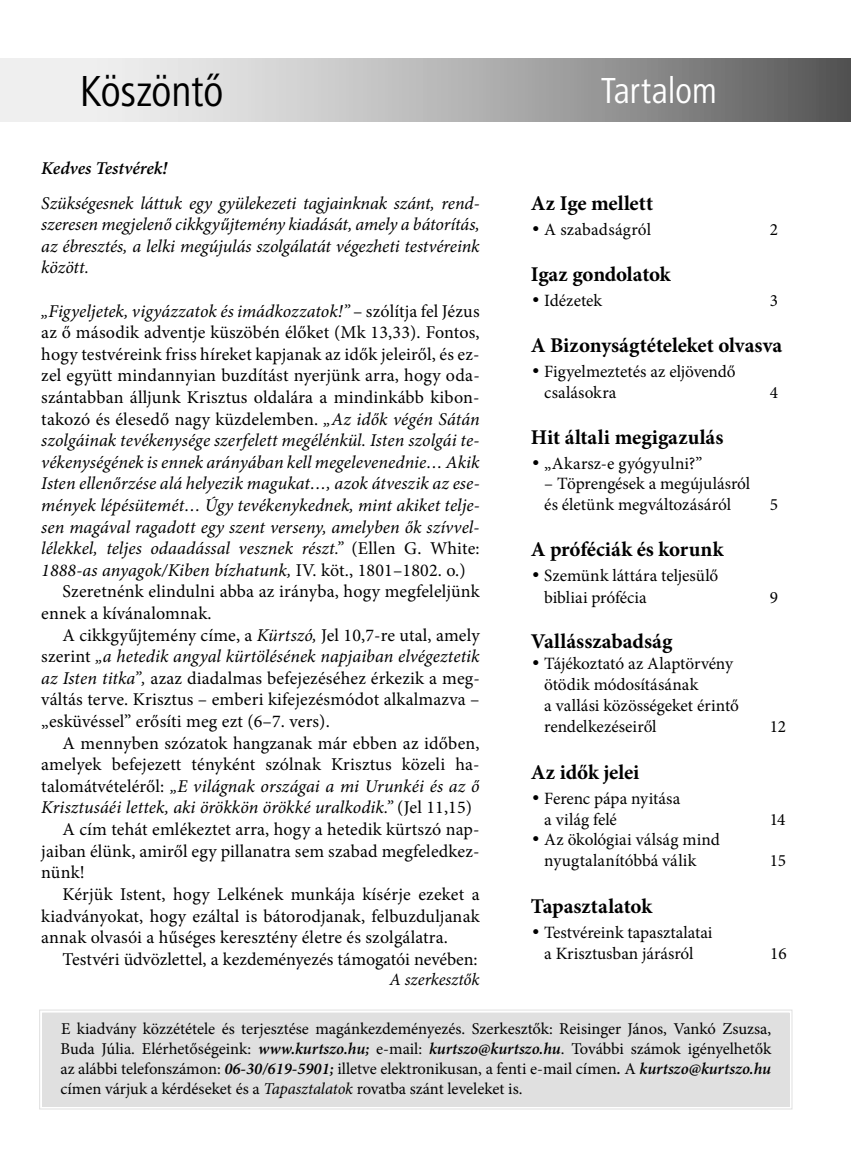
<style>
.page{position:relative;width:851px;height:1149px;background:#fff}
.page>*{position:absolute;margin:0;border:0;box-sizing:border-box;transform-origin:0 0}
.t1{font:condensed 45px "Frutiger Next LT";letter-spacing:-.015em;color:#000}
.t2{font:condensed 37.5px "Frutiger Next LT";letter-spacing:-.01em;color:#fff}
.t3{font:700 21px "Minion Pro";color:#000}
.t4{font:18px "Minion Pro";letter-spacing:.01em;color:#000}
.t5{font:italic 18px/21.6px "Minion Pro";color:#000;text-align:justify}
.t6{font:italic 600 18px "Minion Pro";letter-spacing:-.005em;color:#000}
.t7{font:17.25px/20.7px "Minion Pro";color:#000}
.t8{font:italic 17.25px "Minion Pro";letter-spacing:-.01em;color:#000}
.t9{font:16.5px/19.8px "Minion Pro";color:#000;text-align:justify}
.s1{font-style:normal}
.s2{font-style:italic}
.s3{font-family:"Amerigo BT"}
.s4{font-family:"Amerigo Md BT";font-weight:600}
.s5{font-weight:600;font-style:italic}
</style>
<div class="page">
<svg style="left:0;top:58px;width:850px;height:64px;background:#b3b3b3"></svg>
<svg style="left:39px;top:1009px;width:753px;height:101px;background:#e1e1e1"></svg>
<div style="left:42px;top:1012px;width:747px;height:94px;border:3px solid #e0e0e0"></div>
<h1 class="t1" style="left:79px;top:65px;width:146px">Köszöntő</h1>
<p class="t6" style="left:41px;top:156px;width:127px">Kedves Testvérek!</p>
<p class="t5" style="left:41px;top:192px;width:440px">Szükségesnek láttuk egy gyülekezeti tagjainknak szánt, rend&shy;szeresen megjelenő cikkgyűjtemény kiadását, amely a bátorítás, az ébresztés, a lelki megújulás szolgálatát végezheti testvéreink között.</p>
<p class="t5" style="left:41px;top:300px;width:439px">„Figyeljetek, vigyázzatok és imádkozzatok!” <span class="s1">– szólítja fel Jézus</span></p>
<p class="t4" style="left:41px;top:320px;width:440px">az ő második adventje küszöbén élőket (Mk 13,33). Fontos,</p>
<p class="t4" style="left:41px;top:342px;width:439px">hogy testvéreink friss híreket kapjanak az idők jeleiről, és ez-</p>
<p class="t4" style="left:41px;top:364px;width:440px">zel együtt mindannyian buzdítást nyerjünk arra, hogy oda-</p>
<p class="t4" style="left:41px;top:385px;width:440px">szántabban álljunk Krisztus oldalára a mindinkább kibon-</p>
<p class="t4" style="left:41px;top:407px;width:439px">takozó és élesedő nagy küzdelemben. <span class="s2">„Az idők végén Sátán</span></p>
<p class="t5" style="left:41px;top:430px;width:439px">szolgáinak tevékenysége szerfelett megélénkül. Isten szolgái te-</p>
<p class="t5" style="left:41px;top:451px;width:439px">vékenységének is ennek arányában kell megelevenednie… Akik</p>
<p class="t5" style="left:41px;top:473px;width:439px">Isten ellenőrzése alá helyezik magukat…, azok átveszik az ese-</p>
<p class="t5" style="left:41px;top:494px;width:440px">mények lépésütemét… Úgy tevékenykednek, mint akiket telje-</p>
<p class="t5" style="left:41px;top:516px;width:439px">sen magával ragadott egy szent verseny, amelyben ők szívvel-</p>
<p class="t5" style="left:41px;top:538px;width:439px">lélekkel, teljes odaadással vesznek részt.” <span class="s1">(Ellen G. White:</span></p>
<p class="t5" style="left:41px;top:559px;width:426px">1888-as anyagok/Kiben bízhatunk, <span class="s1">IV. köt., 1801–1802. o.)</span></p>
<p class="t4" style="left:62px;top:580px;width:418px">Szeretnénk elindulni abba az irányba, hogy megfeleljünk</p>
<p class="t4" style="left:41px;top:601px;width:172px">ennek a kívánalomnak.</p>
<p class="t4" style="left:62px;top:623px;width:418px">A cikkgyűjtemény címe, a <span class="s2">Kürtszó,</span> Jel 10,7-re utal, amely</p>
<p class="t5" style="left:41px;top:646px;width:439px"><span class="s1">szerint</span> „a hetedik angyal kürtölésének napjaiban elvégeztetik</p>
<p class="t4" style="left:41px;top:666px;width:440px"><span class="s2">az Isten titka”,</span> azaz diadalmas befejezéséhez érkezik a meg-</p>
<p class="t4" style="left:41px;top:688px;width:439px">váltás terve. Krisztus – emberi kifejezésmódot alkalmazva –</p>
<p class="t4" style="left:41px;top:709px;width:290px">„esküvéssel” erősíti meg ezt (6–7. vers).</p>
<p class="t4" style="left:62px;top:731px;width:418px">A mennyben szózatok hangzanak már ebben az időben,</p>
<p class="t4" style="left:41px;top:752px;width:439px">amelyek befejezett tényként szólnak Krisztus közeli ha-</p>
<p class="t5" style="left:41px;top:775px;width:439px"><span class="s1">talom átvételéről:</span> „E világnak országai a mi Urunkéi és az ő</p>
<p class="t5" style="left:41px;top:797px;width:432px">Krisztusáéi lettek, aki örökkön örökké uralkodik.” <span class="s1">(Jel 11,15)</span></p>
<p class="t4" style="left:62px;top:817px;width:418px">A cím tehát emlékeztet arra, hogy a hetedik kürtszó nap-</p>
<p class="t4" style="left:41px;top:839px;width:439px">jaiban élünk, amiről egy pillanatra sem szabad megfeledkez-</p>
<p class="t4" style="left:41px;top:860px;width:45px">nünk!</p>
<p class="t4" style="left:62px;top:882px;width:418px">Kérjük Istent, hogy Lelkének munkája kísérje ezeket a</p>
<p class="t4" style="left:41px;top:904px;width:440px">kiadványokat, hogy ezáltal is bátorodjanak, felbuzduljanak</p>
<p class="t4" style="left:41px;top:925px;width:408px">annak olvasói a hűséges keresztény életre és szolgálatra.</p>
<p class="t4" style="left:62px;top:947px;width:416px">Testvéri üdvözlettel, a kezdeményezés támogatói nevében:</p>
<p class="t8" style="left:389px;top:968px;width:92px">A szerkesztők</p>
<h2 class="t2" style="left:601px;top:69px;width:117px">Tartalom</h2>
<p class="t3" style="left:530px;top:189px;width:124px">Az Ige mellett</p>
<p class="t7" style="left:530px;top:220px;width:122px"><span class="s3">•</span> A szabadságról</p>
<p class="t7" style="left:769px;top:220px;width:10px">2</p>
<p class="t3" style="left:530px;top:260px;width:141px">Igaz gondolatok</p>
<p class="t7" style="left:530px;top:290px;width:73px"><span class="s3">•</span> Idézetek</p>
<p class="t7" style="left:769px;top:290px;width:10px">3</p>
<p class="t3" style="left:530px;top:331px;width:253px">A Bizonyságtételeket olvasva</p>
<p class="t7" style="left:544px;top:361px;width:193px;text-indent:-13px"><span class="s3">•</span> Figyelmeztetés az eljövendő csalásokra</p>
<p class="t7" style="left:769px;top:382px;width:10px">4</p>
<p class="t3" style="left:530px;top:422px;width:194px">Hit általi megigazulás</p>
<p class="t7" style="left:530px;top:453px;width:173px"><span class="s3">•</span> „Akarsz-e gyógyulni?”</p>
<p class="t7" style="left:544px;top:474px;width:207px">– Töprengések a megújulásról és életünk megváltozásáról</p>
<p class="t3" style="left:530px;top:534px;width:194px">A próféciák és korunk</p>
<p class="t7" style="left:544px;top:565px;width:175px;line-height:21.6px;text-indent:-13px"><span class="s3">•</span> Szemünk láttára teljesülő bibliai prófécia</p>
<p class="t3" style="left:530px;top:627px;width:143px">Vallásszabadság</p>
<p class="t7" style="left:544px;top:653px;width:196px;text-indent:-13px"><span class="s3">•</span> Tájékoztató az Alaptörvény ötödik módosításának<br>a vallási közösségeket érintő rendelkezéseiről</p>
<p class="t3" style="left:530px;top:757px;width:110px">Az idők jelei</p>
<p class="t7" style="left:544px;top:788px;width:137px;text-indent:-13px"><span class="s4">•</span> Ferenc pápa nyitása a világ felé</p>
<p class="t7" style="left:530px;top:829px;width:191px;text-align:center"><span class="s3">•</span> Az ökológiai válság mind nyugtalanítóbbá válik</p>
<p class="t3" style="left:530px;top:891px;width:123px">Tapasztalatok</p>
<p class="t7" style="left:530px;top:922px;width:183px;text-align:center"><span class="s3">•</span> Testvéreink tapasztalatai a Krisztusban járásról</p>
<p class="t7" style="left:769px;top:494px;width:10px">5</p>
<p class="t7" style="left:769px;top:587px;width:10px">9</p>
<p class="t7" style="left:769px;top:716px;width:18px">12</p>
<p class="t7" style="left:769px;top:809px;width:17px">14</p>
<p class="t7" style="left:769px;top:850px;width:18px">15</p>
<p class="t7" style="left:769px;top:943px;width:18px">16</p>
<p class="t9" style="left:60px;top:1019px;width:712px">E kiadvány közzététele és terjesztése magánkezdeményezés. Szerkesztők: Reisinger János, Vankó Zsuzsa, Buda Júlia. Elérhetőségeink: <span class="s5">www.kurtszo.hu;</span> e-mail: <span class="s5">kurtszo@kurtszo.hu</span>. További számok igényelhetők az alábbi telefonszámon: <span class="s5">06-30/619-5901;</span> illetve elektronikusan, a fenti e-mail címen<span class="s5">.</span> A <span class="s5">kurtszo@kurtszo.hu </span>címen várjuk a kérdéseket és a <span class="s2">Tapasztalatok</span> rovatba szánt leveleket is.</p>
</div>
